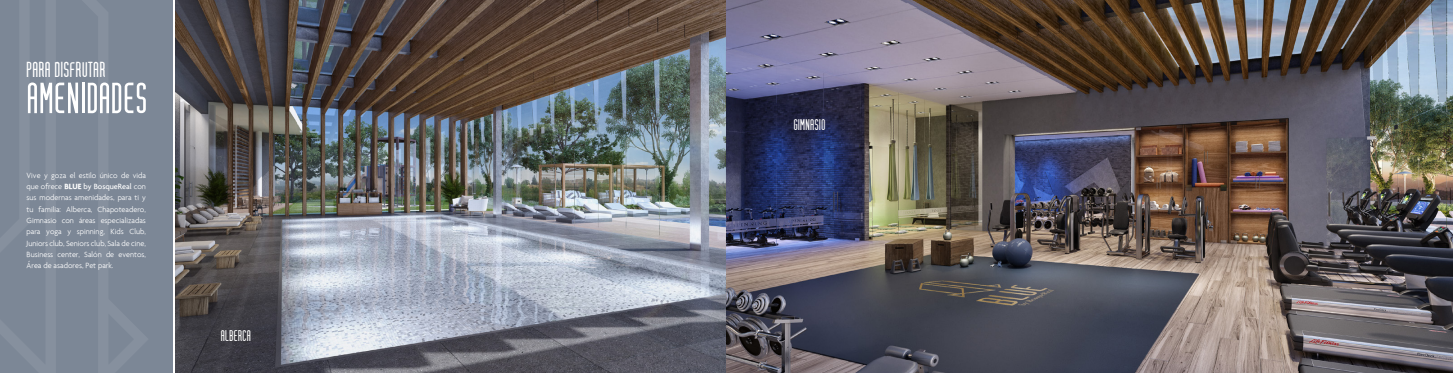
<style>
.page{position:relative;width:1453px;height:373px;background:#fff}
.page>*{position:absolute;margin:0;border:0;box-sizing:border-box;transform-origin:0 0}
.t1{font:53.12px "CF Craig Robinson";letter-spacing:.025em;color:#fff}
.t2{font:26.25px "CF Craig Robinson";letter-spacing:.025em;color:#fff}
.t3{font:18.75px "CF Craig Robinson";letter-spacing:.025em;color:#fff}
.t4{font:300 8.12px/11.2px "Agenda";color:#fff;text-align:justify}
.s1{font-weight:700}
.s2{font-weight:500}
</style>
<div class="page">
<img style="left:176px;top:0;width:1277px;height:372px">
<div style="left:0;top:0;width:172px;height:372px;background:#7c8796"></div>
<h2 class="t2" style="left:27px;top:56px;width:80px">PARA DISFRUTAR</h2>
<h1 class="t1" style="left:27px;top:71px;width:122px">AMENIDADES</h1>
<p class="t4" style="left:27px;top:169px;width:121px">Vive y goza el estilo único de vida que ofrece <span class="s1">BLUE</span> <span class="s2">by BosqueReal</span> con sus modernas amenidades, para ti y tu familia: Alberca, Chapoteadero, Gimnasio con áreas especializadas para yoga y spinning, Kids Club, Juniors club, Seniors club, Sala de cine, Business center, Salón de eventos, Área de asadores, Pet park.</p>
<h3 class="t3" style="left:221px;top:326px;width:32px">ALBERCA</h3>
<h3 class="t3" style="left:794px;top:115px;width:33px">GIMNASIO</h3>
</div>
